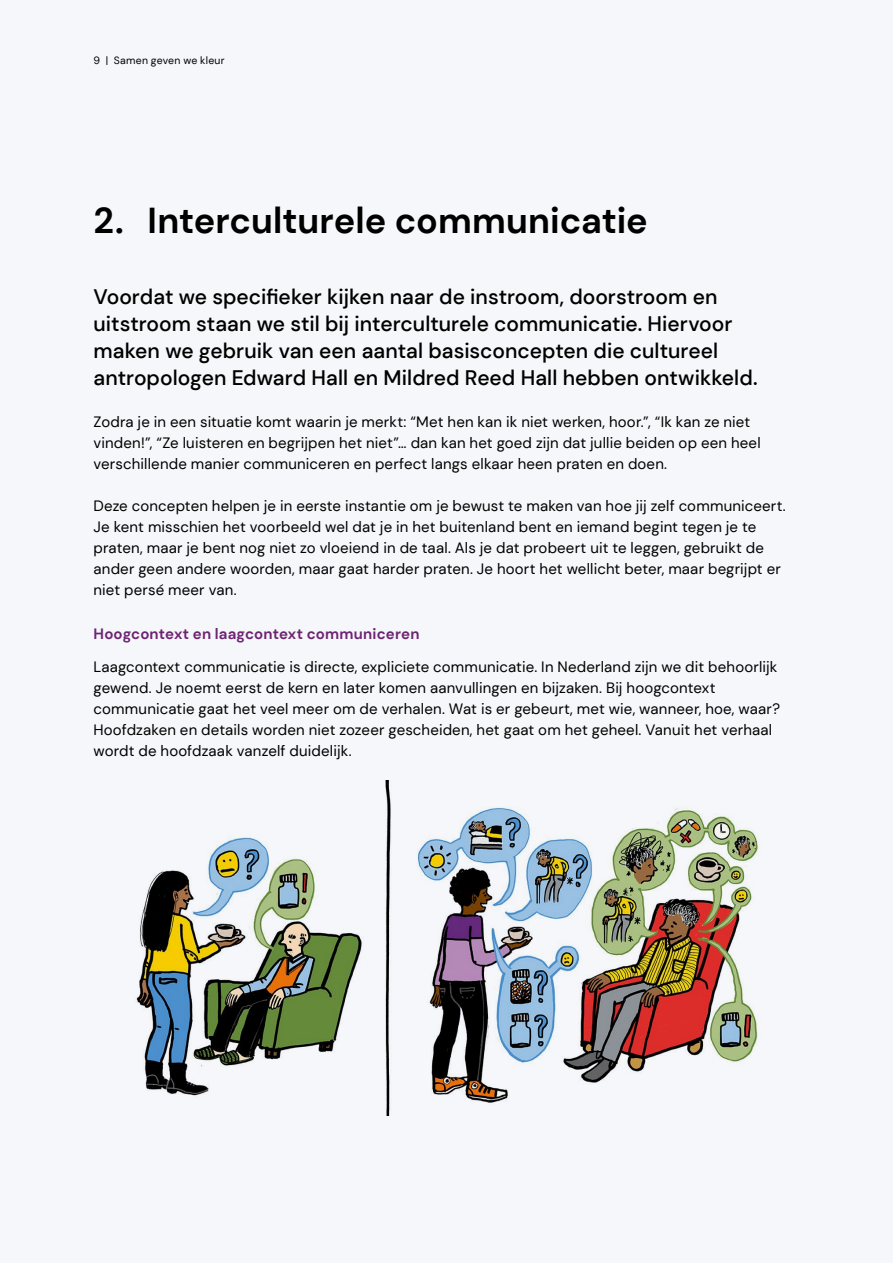
<style>
.page{position:relative;width:893px;height:1263px;background:#f6f7fa}
.page>*{position:absolute;margin:0;border:0;box-sizing:border-box;transform-origin:0 0}
.t1{font:700 36px "DM Sans";color:#000}
.t2{font:500 21px/27px "DM Sans";color:#000}
.t3{font:15px/21px "DM Sans";letter-spacing:.01em;color:#000}
.t4{font:700 15px "DM Sans";letter-spacing:.01em;color:#6e2473}
.t5{font:10.5px "DM Sans";letter-spacing:.025em;color:#000}
</style>
<div class="page">
<img style="left:136px;top:780px;width:622px;height:335px">
<p class="t5" style="left:94px;top:54px;width:133px">9 | Samen geven we kleur</p>
<h1 class="t1" style="left:94px;top:198px;width:556px">2. Interculturele communicatie</h1>
<p class="t2" style="left:94px;top:283px;width:666px">Voordat we specifieker kijken naar de instroom, doorstroom en uitstroom staan we stil bij interculturele communicatie. Hiervoor maken we gebruik van een aantal basisconcepten die cultureel antropologen Edward Hall en Mildred Reed Hall hebben ontwikkeld.</p>
<p class="t3" style="left:94px;top:412px;width:669px">Zodra je in een situatie komt waarin je merkt: “Met hen kan ik niet werken, hoor.”, “Ik kan ze niet vinden!”, “Ze luisteren en begrijpen het niet”… dan kan het goed zijn dat jullie beiden op een heel verschillende manier communiceren en perfect langs elkaar heen praten en doen.</p>
<p class="t3" style="left:94px;top:496px;width:694px">Deze concepten helpen je in eerste instantie om je bewust te maken van hoe jij zelf communiceert.<br>Je kent misschien het voorbeeld wel dat je in het buitenland bent en iemand begint tegen je te praten, maar je bent nog niet zo vloeiend in de taal. Als je dat probeert uit te leggen, gebruikt de ander geen andere woorden, maar gaat harder praten. Je hoort het wellicht beter, maar begrijpt er niet persé meer van.</p>
<p class="t4" style="left:94px;top:624px;width:327px">Hoogcontext en laagcontext communiceren</p>
<p class="t3" style="left:94px;top:656px;width:688px">Laagcontext communicatie is directe, expliciete communicatie. In Nederland zijn we dit behoorlijk gewend. Je noemt eerst de kern en later komen aanvullingen en bijzaken. Bij hoogcontext communicatie gaat het veel meer om de verhalen. Wat is er gebeurt, met wie, wanneer, hoe, waar?<br>Hoofdzaken en details worden niet zozeer gescheiden, het gaat om het geheel. Vanuit het verhaal wordt de hoofdzaak vanzelf duidelijk.</p>
</div>
